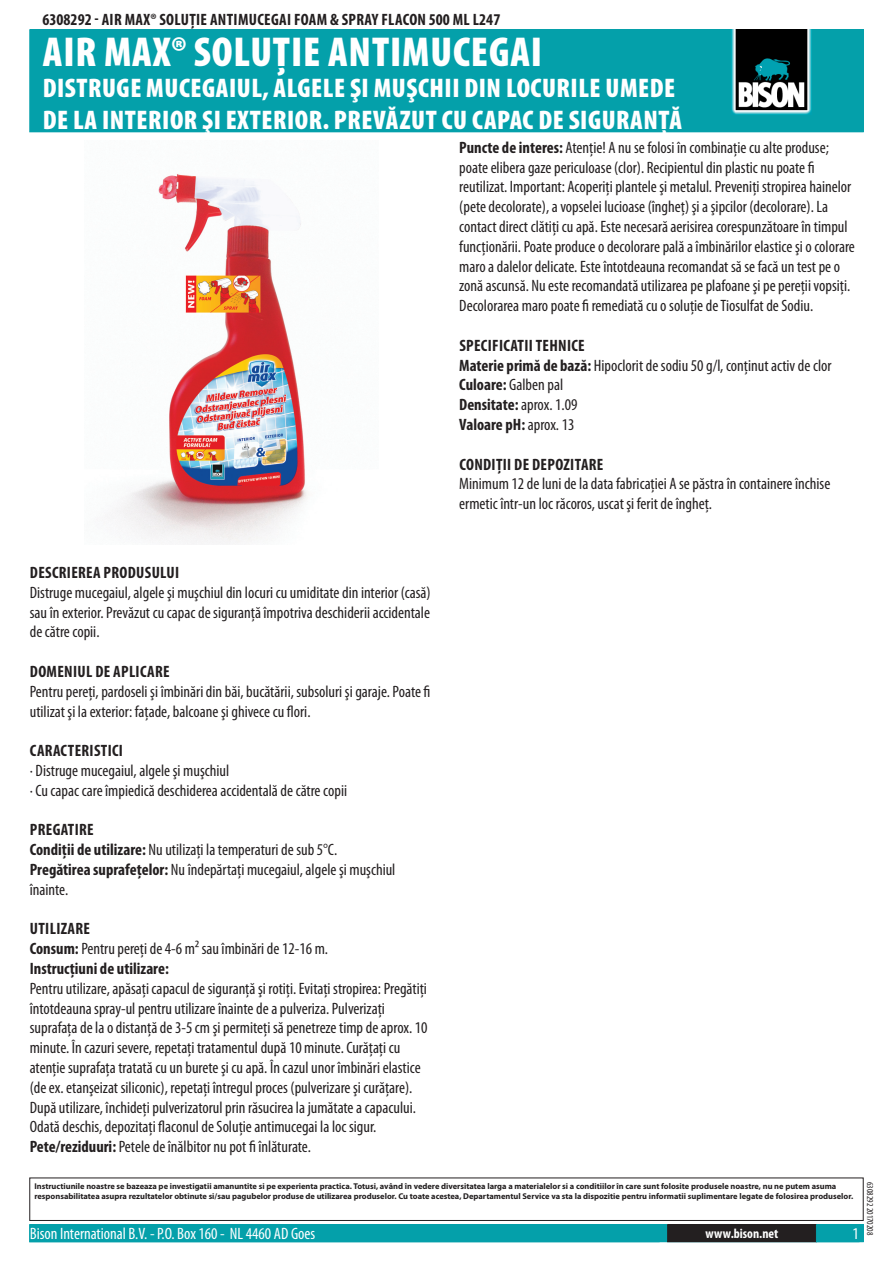
<style>
.page{position:relative;width:893px;height:1263px;background:#fff}
.page>*{position:absolute;margin:0;border:0;box-sizing:border-box;transform-origin:0 0}
.PageHeader{font:900 condensed 42px "Myriad Pro";letter-spacing:.02em;color:#fff}
.PageSubheader{font:900 condensed 27px/32.4px "Myriad Pro";letter-spacing:.02em;color:#fff}
.Regular{font:condensed 16.5px/19.8px "Myriad Pro";color:#231f20}
.TOCItem{font:700 condensed 16.5px "Myriad Pro";letter-spacing:.02em;color:#231f20}
.Regular-2{font:700 condensed 16.5px "Myriad Pro";color:#231f20}
.ContactData{font:condensed 16.5px "Myriad Pro";color:#fff}
.URL{font:700 condensed 13.5px "Myriad Pro";letter-spacing:.015em;color:#fff}
.Revisie{font:condensed 9px "Myriad Pro";color:#231f20}
.Disclaimer{font:700 8.4px/10.1px "Myriad Pro";color:#231f20}
.s1{font-weight:700}
.s2{font-weight:400}
</style>
<div class="page">
<div style="left:30px;top:30px;width:833px;height:102px;background:#04a0aa"></div>
<div style="left:731px;top:30px;width:85px;height:85px;background:linear-gradient(to bottom,#05a7b3,#04a6b2)"></div>
<img style="left:731px;top:30px;width:80px;height:85px">
<div style="left:29px;top:1177px;width:835px;height:44px;border:1px solid #231f20"></div>
<div style="left:30px;top:1225px;width:833px;height:17px;background:#04a0aa"></div>
<div style="left:29px;top:1224px;width:835px;height:18px;border:1px solid #04a0aa"></div>
<div style="left:668px;top:1225px;width:148px;height:17px;background:#231f20"></div>
<div style="left:667px;top:1224px;width:150px;height:18px;border:1px solid #231f20"></div>
<img style="left:115px;top:174px;width:192px;height:370px">
<p class="TOCItem" style="left:43px;top:9px;width:459px">6308292 - Air Max® Soluţie antimucegai Foam &amp; Spray Flacon 500 ml L247</p>
<p class="PageHeader" style="left:43px;top:25px;width:501px">AIR MAX® SOLUŢIE ANTIMUCEGAI</p>
<p class="PageSubheader" style="left:43px;top:71px;width:641px">DISTRUGE MUCEGAIUL, ALGELE ŞI MUŞCHII DIN LOCURILE UMEDE<br>DE LA INTERIOR ŞI EXTERIOR. PREVĂZUT CU CAPAC DE SIGURANŢĂ</p>
<p class="Regular" style="left:459px;top:137px;width:397px"><span class="s1">Puncte de interes:</span> Atenţie! A nu se folosi în combinaţie cu alte produse; poate elibera gaze periculoase (clor). Recipientul din plastic nu poate fi reutilizat. Important: Acoperiţi plantele şi metalul. Preveniţi stropirea hainelor (pete decolorate), a vopselei lucioase (îngheţ) şi a şipcilor (decolorare). La contact direct clătiţi cu apă. Este necesară aerisirea corespunzătoare în timpul funcţionării. Poate produce o decolorare pală a îmbinărilor elastice şi o colorare maro a dalelor delicate. Este întotdeauna recomandat să se facă un test pe o zonă ascunsă. Nu este recomandată utilizarea pe plafoane şi pe pereţii vopsiţi.<br>Decolorarea maro poate fi remediată cu o soluţie de Tiosulfat de Sodiu.</p>
<p class="TOCItem" style="left:459px;top:335px;width:107px">SPECIFICATII TEHNICE</p>
<p class="Regular" style="left:459px;top:355px;width:374px"><span class="s1">Materie primă de bază:</span> Hipoclorit de sodiu 50 g/l, conţinut activ de clor</p>
<p class="Regular" style="left:459px;top:375px;width:105px"><span class="s1">Culoare:</span> Galben pal</p>
<p class="Regular-2" style="left:459px;top:394px;width:120px">Densitate: <span class="s2">aprox. 1 .09</span></p>
<p class="Regular-2" style="left:459px;top:414px;width:117px">Valoare pH: <span class="s2">aprox. 1 3</span></p>
<p class="TOCItem" style="left:459px;top:454px;width:146px">Condiţii de depozitare</p>
<p class="Regular" style="left:459px;top:474px;width:373px">Minimum 1 2 de luni de la data fabricaţiei A se păstra în containere închise ermetic într-un loc răcoros, uscat şi ferit de îngheţ.</p>
<p class="TOCItem" style="left:30px;top:562px;width:30px">DESCRIERE</p>
<p class="TOCItem" style="left:93px;top:562px;width:66px">A PRODUSULUI</p>
<p class="Regular" style="left:30px;top:582px;width:403px;text-align:justify">Distruge mucegaiul, algele şi muşchiul din locuri cu umiditate din interior (casă) sau în exterior. Prevăzut cu capac de siguranţă împotriva deschiderii accidentale de către copii.</p>
<p class="TOCItem" style="left:30px;top:661px;width:36px">DOMENIUL</p>
<p class="TOCItem" style="left:95px;top:661px;width:68px">DE APLICARE</p>
<p class="Regular" style="left:30px;top:681px;width:402px">Pentru pereţi, pardoseli şi îmbinări din băi, bucătării, subsoluri şi garaje. Poate fi utilizat şi la exterior: faţade, balcoane şi ghivece cu flori.</p>
<p class="TOCItem" style="left:30px;top:740px;width:39px">CARACTERI</p>
<p class="TOCItem" style="left:94px;top:740px;width:14px">STICI</p>
<p class="Regular" style="left:30px;top:760px;width:319px">· Distruge mucegaiul, algele şi muşchiul<br>· Cu capac care împiedică deschiderea accidentală de către copii</p>
<p class="TOCItem" style="left:30px;top:819px;width:65px">Pregatire</p>
<p class="Regular" style="left:30px;top:840px;width:309px"><span class="s1">Condiţii de utilizare:</span> Nu utilizaţi la temperaturi de sub 5°C.</p>
<p class="Regular" style="left:30px;top:859px;width:367px"><span class="s1">Pregătirea suprafeţelor:</span> Nu îndepărtaţi mucegaiul, algele şi muşchiul înainte.</p>
<p class="TOCItem" style="left:30px;top:918px;width:7px">UTILI</p>
<p class="TOCItem" style="left:61px;top:918px;width:23px">ZARE</p>
<p class="Regular" style="left:30px;top:939px;width:300px"><span class="s1">Consum:</span> Pentru pereţi de 4-6 m² sau îmbinări de 1 2-1 6 m.</p>
<p class="Regular-2" style="left:30px;top:958px;width:141px">Instrucţiuni de utilizare:</p>
<p class="Regular" style="left:30px;top:978px;width:399px">Pentru utilizare, apăsaţi capacul de siguranţă şi rotiţi. Evitaţi stropirea: Pregătiţi întotdeauna spray-ul pentru utilizare înainte de a pulveriza. Pulverizaţi suprafaţa de la o distanţă de 3-5 cm şi permiteţi să penetreze timp de aprox. 1 0 minute. În cazuri severe, repetaţi tratamentul după 1 0 minute. Curăţaţi cu atenţie suprafaţa tratată cu un burete şi cu apă. În cazul unor îmbinări elastice (de ex. etanşeizat siliconic), repetaţi întregul proces (pulverizare şi curăţare).<br>După utilizare, închideţi pulverizatorul prin răsucirea la jumătate a capacului.<br>Odată deschis, depozitaţi flaconul de Soluţie antimucegai la loc sigur.</p>
<p class="Regular" style="left:30px;top:1137px;width:283px"><span class="s1">Pete/reziduuri:</span> Petele de înălbitor nu pot fi înlăturate.</p>
<p class="Disclaimer" style="left:34px;top:1181px;width:820px">Instructiunile noastre se bazeaza pe investigatii amanuntite si pe experienta practica. Totusi, având în vedere diversitatea larga a materialelor si a conditiilor în care sunt folosite produsele noastre, nu ne putem asuma responsabilitatea asupra rezultatelor obtinute si/sau pagubelor produse de utilizarea produselor. Cu toate acestea, Departamentul Service va sta la dispozitie pentru informatii suplimentare legate de folosirea produselor.</p>
<p class="ContactData" style="left:30px;top:1224px;width:287px">Bison International B.V. - P.O. Box 1 60 - NL 4460 AD Goes</p>
<p class="URL" style="left:706px;top:1225px;width:74px">www.bison.net</p>
<p class="Revisie" style="left:875px;top:1182px;width:55px;rotate:90deg">6308292 201 70208</p>
</div>
